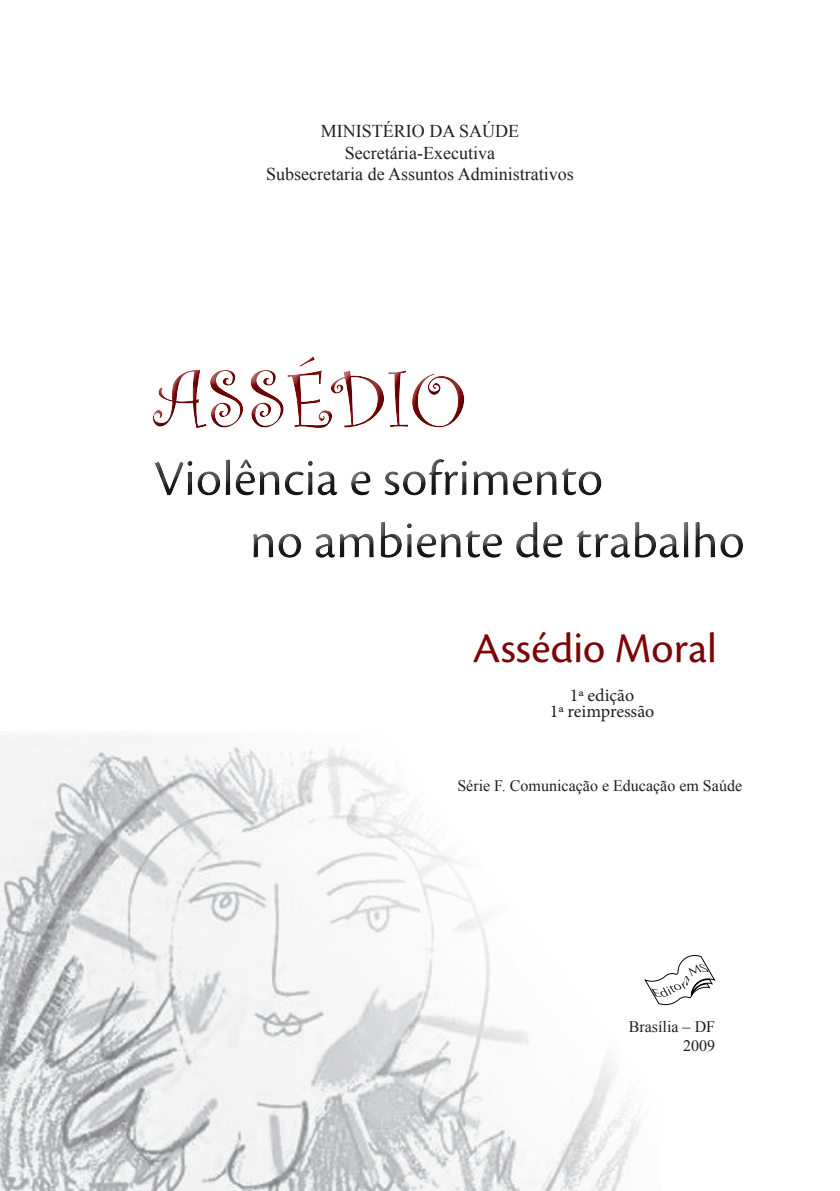
<style>
.page{position:relative;width:840px;height:1191px;background:#fff}
.page>*{position:absolute;margin:0;border:0;box-sizing:border-box;transform-origin:0 0}
.t1{font:84px "Curlz";color:#7a0406}
.t2{font:44px "Cronos Pro";color:#7a0406}
.t3{font:18px "Times New Roman";color:#231f20}
.Texto_copy{font:18px "Minion Pro";color:#231f20}
.t4{font:16px "Times New Roman";color:#231f20}
.s1{font-style:inherit}
</style>
<div class="page">
<div style="left:85px;top:340px;width:754px;height:243px;background:#231f20;opacity:.75"></div>
<img style="left:0;top:735px;width:641px;height:456px">
<svg style="left:644px;top:955px;width:71px;height:50px"></svg>
<p class="t3" style="left:321px;top:119px;width:199px">MINISTÉRIO DA SAÚDE</p>
<p class="t3" style="left:345px;top:141px;width:151px">Secretária-Executiva</p>
<p class="t3" style="left:266px;top:162px;width:309px">Subsecretaria de Assuntos Administrativos</p>
<h1 class="t1" style="left:153px;top:340px;width:315px">ASS<span class="s1">É</span>DIO</h1>
<p class="t2" style="left:472px;top:623px;width:245px">Assédio Moral</p>
<p class="Texto_copy" style="left:569px;top:683px;width:66px">1ª edição</p>
<p class="Texto_copy" style="left:549px;top:699px;width:106px">1ª reimpressão</p>
<p class="t4" style="left:457px;top:775px;width:286px">Série F. Comunicação e Educação em Saúde</p>
<p class="t4" style="left:628px;top:1015px;width:88px">Brasília – DF</p>
<p class="t4" style="left:682px;top:1035px;width:33px">2009</p>
</div>
